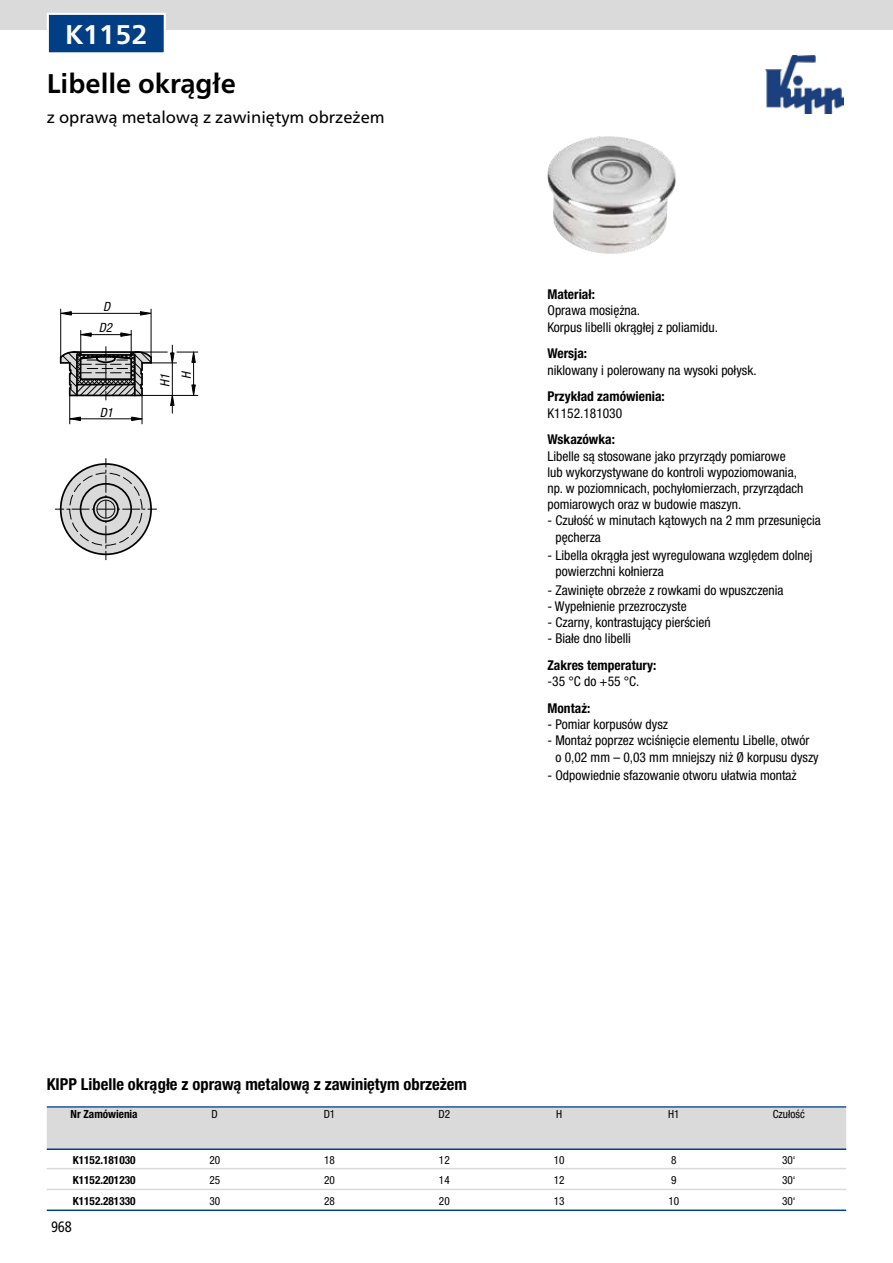
<style>
.page{position:relative;width:893px;height:1263px;background:#fff}
.page>*{position:absolute;margin:0;border:0;box-sizing:border-box;transform-origin:0 0}
.t1{font:700 27px "Frutiger Neue LTW1 G";color:#000}
.t2{font:700 27px "Frutiger Neue LTW1 G";color:#fff}
.t3{font:700 condensed 16.5px "Helvetica Neue LTW1 G";color:#000}
.t4{font:16.5px "Frutiger Neue LTW1 G";color:#000}
.t5{font:15px "Frutiger Neue LTW1 G";color:#000;scale:.81 1}
.t6{font:condensed 13.5px/16.2px "Helvetica Neue LTW1 G";color:#000}
.t7{font:700 condensed 13.5px "Helvetica Neue LTW1 G";color:#000}
.t8{font:italic condensed 12.75px "Helvetica Neue LTW1 G";color:#000}
.t9{font:condensed 11.25px "Helvetica Neue LTW1 G";color:#000}
.t10{font:700 condensed 11.25px "Helvetica Neue LTW1 G";color:#000}
</style>
<div class="page">
<div style="left:0;top:0;width:893px;height:30px;background:#dadada"></div>
<img style="left:765px;top:55px;width:79px;height:58px">
<img style="left:547px;top:136px;width:129px;height:118px">
<svg style="left:55px;top:459px;width:101px;height:101px"></svg>
<div style="left:60px;top:463px;width:92px;height:92px;border:2px solid #000;border-radius:50%"></div>
<svg style="left:140px;top:311px;width:11px;height:5px"></svg>
<svg style="left:61px;top:311px;width:11px;height:5px"></svg>
<hr style="left:61px;top:313px;width:90px;height:1px;background:#000">
<hr style="left:60px;top:309px;width:1px;height:48px;background:#000">
<hr style="left:151px;top:309px;width:1px;height:48px;background:#000">
<svg style="left:59px;top:330px;width:139px;height:94px"></svg>
<hr style="left:70px;top:418px;width:72px;height:1px;background:#000">
<div style="left:48px;top:14px;width:117px;height:39px;background:#023e84"></div>
<div style="left:47px;top:13px;width:119px;height:41px;border:2px solid #fff"></div>
<hr style="left:47px;top:1106px;width:799px;height:2px;background:#023e84">
<div style="left:47px;top:1108px;width:799px;height:41px;background:#dadada"></div>
<hr style="left:47px;top:1148px;width:799px;height:2px;background:#023e84">
<hr style="left:47px;top:1168px;width:799px;height:1px;background:#dadada">
<hr style="left:47px;top:1189px;width:799px;height:1px;background:#dadada">
<hr style="left:47px;top:1209px;width:799px;height:2px;background:#023e84">
<h1 class="t2" style="left:65px;top:18px;width:84px">K1152</h1>
<h1 class="t1" style="left:47px;top:67px;width:191px">Libelle okrągłe</h1>
<p class="t4" style="left:47px;top:105px;width:339px">z oprawą metalową z zawiniętym obrzeżem</p>
<p class="t8" style="left:103px;top:299px;width:9px">D</p>
<p class="t8" style="left:99px;top:320px;width:15px">D2</p>
<p class="t8" style="left:100px;top:405px;width:15px">D1</p>
<p class="t8" style="left:158px;top:387px;width:14px;rotate:-90deg">H1</p>
<p class="t8" style="left:179px;top:379px;width:9px;rotate:-90deg">H</p>
<p class="t7" style="left:547px;top:286px;width:49px">Materiał:</p>
<p class="t6" style="left:547px;top:303px;width:172px">Oprawa mosiężna.<br>Korpus libelli okrągłej z poliamidu.</p>
<p class="t7" style="left:547px;top:345px;width:41px">Wersja:</p>
<p class="t6" style="left:547px;top:362px;width:211px">niklowany i polerowany na wysoki połysk.</p>
<p class="t7" style="left:547px;top:389px;width:119px">Przykład zamówienia:</p>
<p class="t6" style="left:547px;top:405px;width:76px">K1152.181030</p>
<p class="t7" style="left:547px;top:432px;width:69px">Wskazówka:</p>
<p class="t6" style="left:547px;top:448px;width:257px">Libelle są stosowane jako przyrządy pomiarowe lub wykorzystywane do kontroli wypoziomowania, np. w poziomnicach, pochyłomierzach, przyrządach pomiarowych oraz w budowie maszyn.</p>
<p class="t6" style="left:555px;top:513px;width:267px;text-indent:-8px">- Czułość w minutach kątowych na 2 mm przesunięcia pęcherza</p>
<p class="t6" style="left:555px;top:547px;width:259px;text-indent:-8px">- Libella okrągła jest wyregulowana względem dolnej powierzchni kołnierza</p>
<p class="t6" style="left:547px;top:582px;width:238px">- Zawinięte obrzeże z rowkami do wpuszczenia</p>
<p class="t6" style="left:547px;top:598px;width:141px">- Wypełnienie przezroczyste</p>
<p class="t6" style="left:547px;top:614px;width:165px">- Czarny, kontrastujący pierścień</p>
<p class="t6" style="left:547px;top:630px;width:85px">- Białe dno libelli</p>
<p class="t7" style="left:547px;top:657px;width:110px">Zakres temperatury:</p>
<p class="t6" style="left:547px;top:673px;width:94px">-35 °C do +55 °C.</p>
<p class="t7" style="left:547px;top:700px;width:44px">Montaż:</p>
<p class="t6" style="left:547px;top:716px;width:122px">- Pomiar korpusów dysz</p>
<p class="t6" style="left:555px;top:733px;width:265px;text-indent:-8px">- Montaż poprzez wciśnięcie elementu Libelle, otwór<br>o 0,02 mm – 0,03 mm mniejszy niż Ø korpusu dyszy</p>
<p class="t6" style="left:547px;top:767px;width:251px">- Odpowiednie sfazowanie otworu ułatwia montaż</p>
<p class="t3" style="left:47px;top:1074px;width:422px">KIPP Libelle okrągłe z oprawą metalową z zawiniętym obrzeżem</p>
<p class="t10" style="left:71px;top:1107px;width:69px">Nr Zamówienia</p>
<p class="t9" style="left:212px;top:1107px;width:8px">D</p>
<p class="t9" style="left:324px;top:1107px;width:13px">D1</p>
<p class="t9" style="left:438px;top:1107px;width:13px">D2</p>
<p class="t9" style="left:556px;top:1107px;width:8px">H</p>
<p class="t9" style="left:668px;top:1107px;width:13px">H1</p>
<p class="t9" style="left:773px;top:1107px;width:34px">Czułość</p>
<p class="t10" style="left:73px;top:1153px;width:64px">K1152.181030</p>
<p class="t9" style="left:209px;top:1153px;width:12px">20</p>
<p class="t9" style="left:324px;top:1153px;width:12px">18</p>
<p class="t9" style="left:439px;top:1153px;width:12px">12</p>
<p class="t9" style="left:554px;top:1153px;width:12px">10</p>
<p class="t9" style="left:671px;top:1153px;width:7px">8</p>
<p class="t9" style="left:782px;top:1153px;width:15px">30‘</p>
<p class="t10" style="left:73px;top:1174px;width:64px">K1152.201230</p>
<p class="t9" style="left:209px;top:1174px;width:12px">25</p>
<p class="t9" style="left:324px;top:1174px;width:12px">20</p>
<p class="t9" style="left:439px;top:1174px;width:12px">14</p>
<p class="t9" style="left:554px;top:1174px;width:12px">12</p>
<p class="t9" style="left:671px;top:1174px;width:7px">9</p>
<p class="t9" style="left:782px;top:1174px;width:15px">30‘</p>
<p class="t10" style="left:73px;top:1194px;width:64px">K1152.281330</p>
<p class="t9" style="left:209px;top:1195px;width:12px">30</p>
<p class="t9" style="left:324px;top:1195px;width:12px">28</p>
<p class="t9" style="left:439px;top:1195px;width:12px">20</p>
<p class="t9" style="left:554px;top:1195px;width:12px">13</p>
<p class="t9" style="left:669px;top:1195px;width:12px">10</p>
<p class="t9" style="left:782px;top:1195px;width:15px">30‘</p>
<p class="t5" style="left:51px;top:1215px;width:27px">968</p>
</div>
